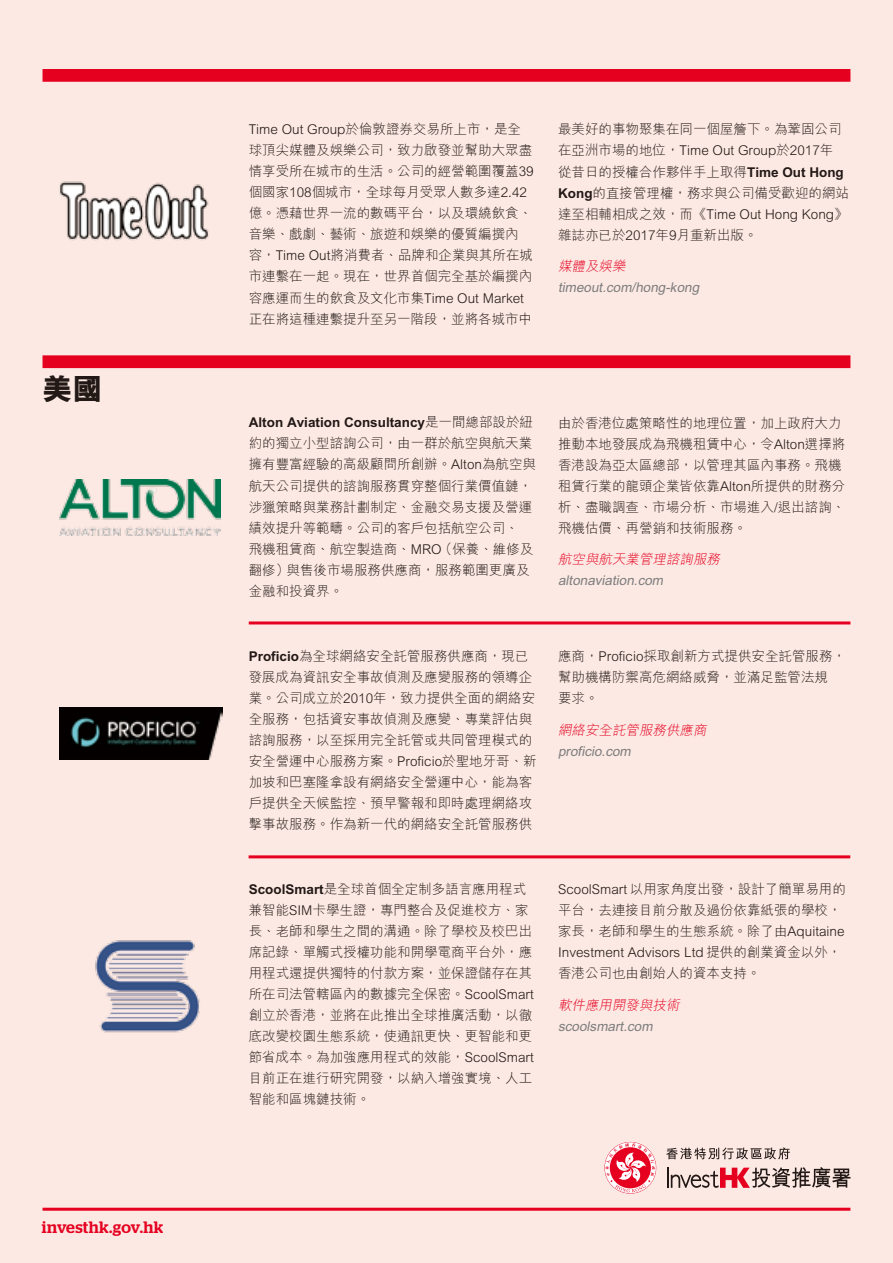
<style>
.page{position:relative;width:893px;height:1263px;background:#fce9e3}
.page>*{position:absolute;margin:0;border:0;box-sizing:border-box;transform-origin:0 0}
.t1{font:800 30px "M Hei HK";color:#221815}
.t2{font:500 16.5px "Stag";letter-spacing:.02em;color:#e60020}
.t3{font:300 13.5px/21px "M Hei HK";color:#221815}
.t4{font:italic 700 13.5px "M Hei HK";color:#7d7d7d}
.t5{font:italic 300 13.5px "M Hei HK";color:#e60020}
.t6{font:800 13.5px "C Hei 2 HK";color:#221815}
.s1{font-family:"C Hei 2 HK";font-weight:800}
.s2{font-family:"M Hei HK";font-weight:300}
</style>
<div class="page">
<div style="left:43px;top:69px;width:807px;height:13px;background:#e60020"></div>
<hr style="left:43px;top:1208px;width:807px;height:3px;background:#e60020">
<svg style="left:666px;top:1147px;width:124px;height:12px"></svg>
<svg style="left:605px;top:1143px;width:50px;height:49px"></svg>
<hr style="left:667px;top:1167px;width:2px;height:21px;background:#221815">
<svg style="left:671px;top:1167px;width:179px;height:21px"></svg>
<hr style="left:249px;top:621px;width:601px;height:3px;background:#e60020">
<div style="left:43px;top:355px;width:807px;height:13px;background:#e60020"></div>
<img style="left:60px;top:181px;width:149px;height:60px">
<img style="left:60px;top:479px;width:161px;height:56px">
<img style="left:60px;top:707px;width:162px;height:53px">
<img style="left:95px;top:940px;width:105px;height:93px">
<hr style="left:249px;top:855px;width:601px;height:3px;background:#e60020">
<h1 class="t1" style="left:43px;top:369px;width:61px">美國</h1>
<p class="t2" style="left:42px;top:1218px;width:123px">investhk.gov.hk</p>
<p class="t3" style="left:249px;top:118px;width:287px">Time Out Group於倫敦證券交易所上市，是全球頂尖媒體及娛樂公司，致力啟發並幫助大眾盡情享受所在城市的生活。公司的經營範圍覆蓋39個國家108個城市，全球每月受眾人數多達2.42億。憑藉世界一流的數碼平台，以及環繞飲食、音樂、戲劇、藝術、旅遊和娛樂的優質編撰內容，Time Out將消費者、品牌和企業與其所在城市連繫在一起。現在，世界首個完全基於編撰內容應運而生的飲食及文化市集Time Out Market正在將這種連繫提升至另一階段，並將各城市中</p>
<p class="t3" style="left:558px;top:119px;width:292px">最美好的事物聚集在同一個屋簷下。為鞏固公司在亞洲市場的地位，Time Out Group於2017年從昔日的授權合作夥伴手上取得<span class="s1">Time Out Hong<br>Kong</span>的直接管理權，務求與公司備受歡迎的網站達至相輔相成之效，而《Time Out Hong Kong》雜誌亦已於2017年9月重新出版。</p>
<p class="t5" style="left:558px;top:257px;width:72px">媒體及娛樂</p>
<p class="t4" style="left:558px;top:277px;width:146px">timeout.com/hong-kong</p>
<p class="t6" style="left:249px;top:413px;width:286px">Alton Aviation Consultancy<span class="s2">是一間總部設於紐</span></p>
<p class="t3" style="left:249px;top:432px;width:289px">約的獨立小型諮詢公司，由一群於航空與航天業擁有豐富經驗的高級顧問所創辦。Alton為航空與航天公司提供的諮詢服務貫穿整個行業價值鏈，涉獵策略與業務計劃制定、金融交易支援及營運績效提升等範疇。公司的客戶包括航空公司、<br>飛機租賃商、航空製造商、MRO（保養、維修及翻修）與售後市場服務供應商，服務範圍更廣及金融和投資界。</p>
<p class="t3" style="left:558px;top:412px;width:289px">由於香港位處策略性的地理位置，加上政府大力推動本地發展成為飛機租賃中心，令Alton選擇將香港設為亞太區總部，以管理其區內事務。飛機租賃行業的龍頭企業皆依靠Alton所提供的財務分析、盡職調查、市場分析、市場進入/退出諮詢、飛機估價、再營銷和技術服務。</p>
<p class="t5" style="left:558px;top:550px;width:167px">航空與航天業管理諮詢服務</p>
<p class="t4" style="left:558px;top:570px;width:110px">altonaviation.com</p>
<p class="t3" style="left:249px;top:645px;width:290px"><span class="s1">Proficio</span>為全球網絡安全託管服務供應商，現已發展成為資訊安全事故偵測及應變服務的領導企業。公司成立於2010年，致力提供全面的網絡安全服務，包括資安事故偵測及應變、專業評估與諮詢服務，以至採用完全託管或共同管理模式的安全營運中心服務方案。Proficio於聖地牙哥、新加坡和巴塞隆拿設有網絡安全營運中心，能為客戶提供全天候監控、預早警報和即時處理網絡攻擊事故服務。作為新一代的網絡安全託管服務供</p>
<p class="t3" style="left:558px;top:645px;width:290px">應商，Proficio採取創新方式提供安全託管服務，幫助機構防禦高危網絡威脅，並滿足監管法規<br>要求。</p>
<p class="t5" style="left:558px;top:720px;width:153px">網絡安全託管服務供應商</p>
<p class="t4" style="left:558px;top:741px;width:77px">proficio.com</p>
<p class="t3" style="left:249px;top:878px;width:287px"><span class="s1">ScoolSmart</span>是全球首個全定制多語言應用程式兼智能SIM卡學生證，專門整合及促進校方、家長、老師和學生之間的溝通。除了學校及校巴出席記錄、單觸式授權功能和開學電商平台外，應用程式還提供獨特的付款方案，並保證儲存在其所在司法管轄區內的數據完全保密。ScoolSmart創立於香港，並將在此推出全球推廣活動，以徹底改變校園生態系統，使通訊更快、更智能和更節省成本。為加強應用程式的效能，ScoolSmart目前正在進行研究開發，以納入增強實境、人工智能和區塊鏈技術。</p>
<p class="t3" style="left:558px;top:878px;width:289px">ScoolSmart 以用家角度出發，設計了簡單易用的平台，去連接目前分散及過份依靠紙張的學校，家長，老師和學生的生態系統。除了由Aquitaine<br>Investment Advisors Ltd 提供的創業資金以外，香港公司也由創始人的資本支持。</p>
<p class="t5" style="left:558px;top:995px;width:126px">軟件應用開發與技術</p>
<p class="t4" style="left:558px;top:1016px;width:99px">scoolsmart.com</p>
</div>
